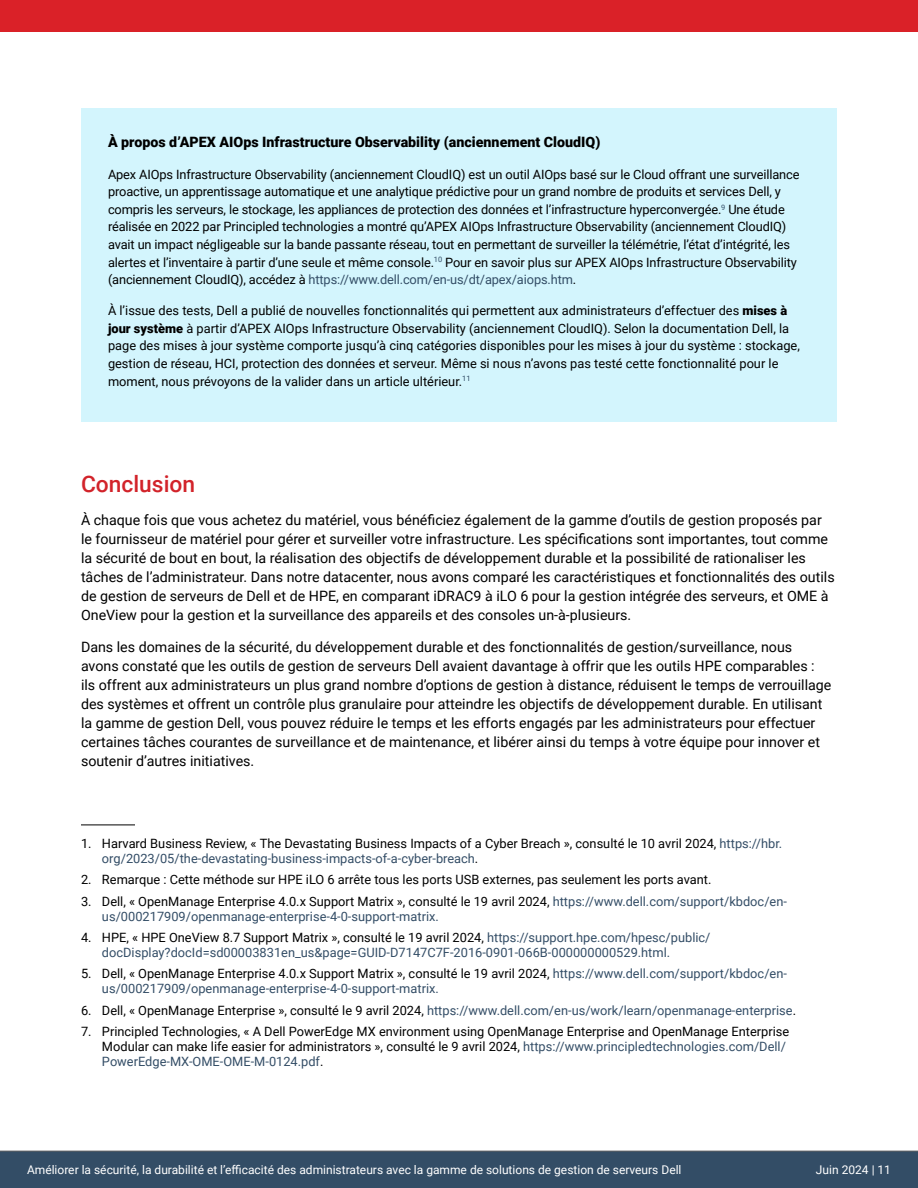
<style>
.page{position:relative;width:918px;height:1188px;background:#fff}
.page>*{position:absolute;margin:0;border:0;box-sizing:border-box;transform-origin:0 0}
.t1{font:500 22.8px "Roboto";color:#d2232a}
.t2{font:14.25px/18.9px "Roboto";color:#000}
.t3{font:900 14.25px "Roboto";color:#000}
.t4{font:12.9px/17.5px "Roboto";color:#000}
.t5{font:12.9px/14.7px "Roboto";color:#334d66}
.t6{font:12px "Roboto";color:#fff}
.s1{color:#334d66}
.s2{font-weight:900}
.s3{color:#000}
</style>
<div class="page">
<hr style="left:81px;top:825px;width:54px;height:1px;background:#000">
<div style="left:81px;top:108px;width:756px;height:313px;background:#d3f5fd"></div>
<div style="left:0;top:1151px;width:756px;height:37px;background:#334d66"></div>
<div style="left:756px;top:1151px;width:162px;height:37px;background:#334d66"></div>
<hr style="left:0;top:1151px;width:918px;height:1px;background:#616264">
<div style="left:0;top:0;width:918px;height:32px;background:#da2128"></div>
<p class="t3" style="left:108px;top:132px;width:494px">À propos d’APEX AIOps Infrastructure Observability (anciennement CloudIQ)</p>
<p class="t4" style="left:108px;top:165px;width:693px">Apex AIOps Infrastructure Observability (anciennement CloudIQ) est un outil AIOps basé sur le Cloud offrant une surveillance proactive, un apprentissage automatique et une analytique prédictive pour un grand nombre de produits et services Dell, y compris les serveurs, le stockage, les appliances de protection des données et l’infrastructure hyperconvergée.<sup>9</sup> Une étude réalisée en 2022 par Principled technologies a montré qu’APEX AIOps Infrastructure Observability (anciennement CloudIQ) avait un impact négligeable sur la bande passante réseau, tout en permettant de surveiller la télémétrie, l’état d’intégrité, les alertes et l’inventaire à partir d’une seule et même console.<sup>10</sup> Pour en savoir plus sur APEX AIOps Infrastructure Observability (anciennement CloudIQ), accédez à <span class="s1">https://www.dell.com/en-us/dt/apex/aiops.htm</span>.</p>
<p class="t4" style="left:108px;top:301px;width:693px">À l’issue des tests, Dell a publié de nouvelles fonctionnalités qui permettent aux administrateurs d’effectuer des <span class="s2">mises à jour système</span> à partir d’APEX AIOps Infrastructure Observability (anciennement CloudIQ). Selon la documentation Dell, la page des mises à jour système comporte jusqu’à cinq catégories disponibles pour les mises à jour du système : stockage, gestion de réseau, HCI, protection des données et serveur. Même si nous n’avons pas testé cette fonctionnalité pour le moment, nous prévoyons de la valider dans un article ultérieur.<sup>11</sup></p>
<p class="t1" style="left:81px;top:468px;width:116px">Conclusion</p>
<p class="t2" style="left:81px;top:510px;width:755px">À chaque fois que vous achetez du matériel, vous bénéficiez également de la gamme d’outils de gestion proposés par le fournisseur de matériel pour gérer et surveiller votre infrastructure. Les spécifications sont importantes, tout comme la sécurité de bout en bout, la réalisation des objectifs de développement durable et la possibilité de rationaliser les tâches de l’administrateur. Dans notre datacenter, nous avons comparé les caractéristiques et fonctionnalités des outils de gestion de serveurs de Dell et de HPE, en comparant iDRAC9 à iLO 6 pour la gestion intégrée des serveurs, et OME à OneView pour la gestion et la surveillance des appareils et des consoles un-à-plusieurs.</p>
<p class="t2" style="left:81px;top:637px;width:752px">Dans les domaines de la sécurité, du développement durable et des fonctionnalités de gestion/surveillance, nous avons constaté que les outils de gestion de serveurs Dell avaient davantage à offrir que les outils HPE comparables : ils offrent aux administrateurs un plus grand nombre d’options de gestion à distance, réduisent le temps de verrouillage des systèmes et offrent un contrôle plus granulaire pour atteindre les objectifs de développement durable. En utilisant la gamme de gestion Dell, vous pouvez réduire le temps et les efforts engagés par les administrateurs pour effectuer certaines tâches courantes de surveillance et de maintenance, et libérer ainsi du temps à votre équipe pour innover et soutenir d’autres initiatives.</p>
<p class="t4" style="left:102px;top:836px;width:682px;line-height:14.7px;text-indent:-21px">1. Harvard Business Review, « The Devastating Business Impacts of a Cyber Breach », consulté le 10 avril 2024, <span class="s1">https://hbr. org/2023/05/the-devastating-business-impacts-of-a-cyber-breach</span>.</p>
<p class="t4" style="left:81px;top:870px;width:632px">2. Remarque : Cette méthode sur HPE iLO 6 arrête tous les ports USB externes, pas seulement les ports avant.</p>
<p class="t5" style="left:102px;top:893px;width:687px;text-indent:-21px"><span class="s3">3. Dell, « OpenManage Enterprise 4.0.x Support Matrix », consulté le 19 avril 2024,</span> https://www.dell.com/support/kbdoc/en&shy;us/000217909/openmanage-enterprise-4-0-support-matrix.</p>
<p class="t5" style="left:102px;top:930px;width:610px;text-indent:-21px"><span class="s3">4. HPE, « HPE OneView 8.7 Support Matrix », consulté le 19 avril 2024,</span> https://support.hpe.com/hpesc/public/ docDisplay?docId=sd00003831en_us&amp;page=GUID-D7147C7F-2016-0901-066B-000000000529.html.</p>
<p class="t5" style="left:102px;top:966px;width:687px;text-indent:-21px"><span class="s3">5. Dell, « OpenManage Enterprise 4.0.x Support Matrix », consulté le 19 avril 2024,</span> https://www.dell.com/support/kbdoc/en&shy;us/000217909/openmanage-enterprise-4-0-support-matrix.</p>
<p class="t5" style="left:81px;top:1002px;width:717px"><span class="s3">6. Dell, « OpenManage Enterprise », consulté le 9 avril 2024,</span> https://www.dell.com/en-us/work/learn/openmanage-enterprise<span class="s3">.</span></p>
<p class="t4" style="left:102px;top:1024px;width:689px;line-height:14.7px;text-indent:-21px">7. Principled Technologies, « A Dell PowerEdge MX environment using OpenManage Enterprise and OpenManage Enterprise<br>Modular can make life easier for administrators », consulté le 9 avril 2024, <span class="s1">https://www.principledtechnologies.com/Dell/<br>PowerEdge-MX-OME-OME-M-0124.pdf</span>.</p>
<p class="t6" style="left:27px;top:1161px;width:656px">Améliorer la sécurité, la durabilité et l’efficacité des administrateurs avec la gamme de solutions de gestion de serveurs Dell</p>
<p class="t6" style="left:816px;top:1161px;width:77px">Juin 2024 | 11</p>
</div>
